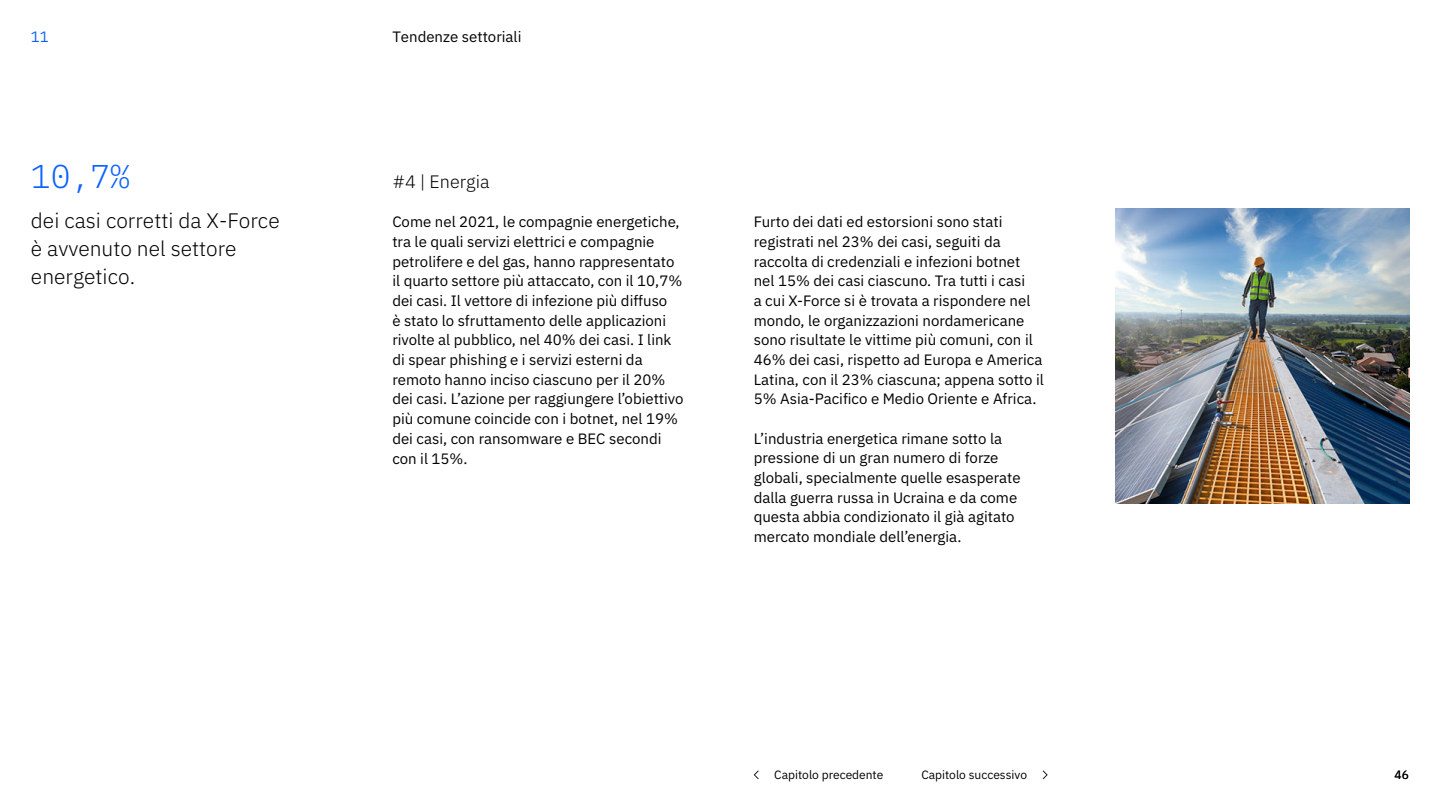
<style>
.page{position:relative;width:1440px;height:810px;background:#fff}
.page>*{position:absolute;margin:0;border:0;box-sizing:border-box;transform-origin:0 0}
.t1{font:300 33px "IBM Plex Mono";color:#0f62fe}
.t2{font:300 21px/28.1px "IBM Plex Sans";color:#000}
.t3{font:300 18px "IBM Plex Sans";color:#000}
.t4{font:15px/19.6px "IBM Plex Sans";color:#000}
.t5{font:15px "IBM Plex Mono";color:#0f62fe}
.t6{font:12px "IBM Plex Sans";color:#000}
</style>
<div class="page">
<img style="left:1115px;top:208px;width:294px;height:295px">
<svg style="left:1043px;top:770px;width:5px;height:9px"></svg>
<svg style="left:754px;top:770px;width:5px;height:9px"></svg>
<p class="t5" style="left:31px;top:25px;width:19px">11</p>
<p class="t4" style="left:392px;top:26px;width:131px">Tendenze settoriali</p>
<h1 class="t1" style="left:31px;top:151px;width:101px">10,7%</h1>
<p class="t3" style="left:392px;top:168px;width:99px">#4 | Energia</p>
<h2 class="t2" style="left:31px;top:205px;width:250px">dei casi corretti da X-Force è avvenuto nel settore energetico.</h2>
<p class="t4" style="left:392px;top:211px;width:293px">Come nel 2021, le compagnie energetiche, tra le quali servizi elettrici e compagnie petrolifere e del gas, hanno rappresentato il quarto settore più attaccato, con il 10,7% dei casi. Il vettore di infezione più diffuso<br>è stato lo sfruttamento delle applicazioni rivolte al pubblico, nel 40% dei casi. I link di spear phishing e i servizi esterni da remoto hanno inciso ciascuno per il 20% dei casi. L’azione per raggiungere l’obiettivo più comune coincide con i botnet, nel 19% dei casi, con ransomware e BEC secondi con il 15%.</p>
<p class="t4" style="left:754px;top:211px;width:292px">Furto dei dati ed estorsioni sono stati registrati nel 23% dei casi, seguiti da raccolta di credenziali e infezioni botnet nel 15% dei casi ciascuno. Tra tutti i casi<br>a cui X-Force si è trovata a rispondere nel mondo, le organizzazioni nordamericane sono risultate le vittime più comuni, con il 46% dei casi, rispetto ad Europa e America Latina, con il 23% ciascuna; appena sotto il 5% Asia-Pacifico e Medio Oriente e Africa.</p>
<p class="t4" style="left:754px;top:427px;width:269px">L’industria energetica rimane sotto la pressione di un gran numero di forze globali, specialmente quelle esasperate dalla guerra russa in Ucraina e da come questa abbia condizionato il già agitato mercato mondiale dell’energia.</p>
<p class="t6" style="left:774px;top:765px;width:111px">Capitolo precedente</p>
<p class="t6" style="left:921px;top:765px;width:107px">Capitolo successivo</p>
<p class="t6" style="left:1395px;top:765px;width:16px">46</p>
</div>
